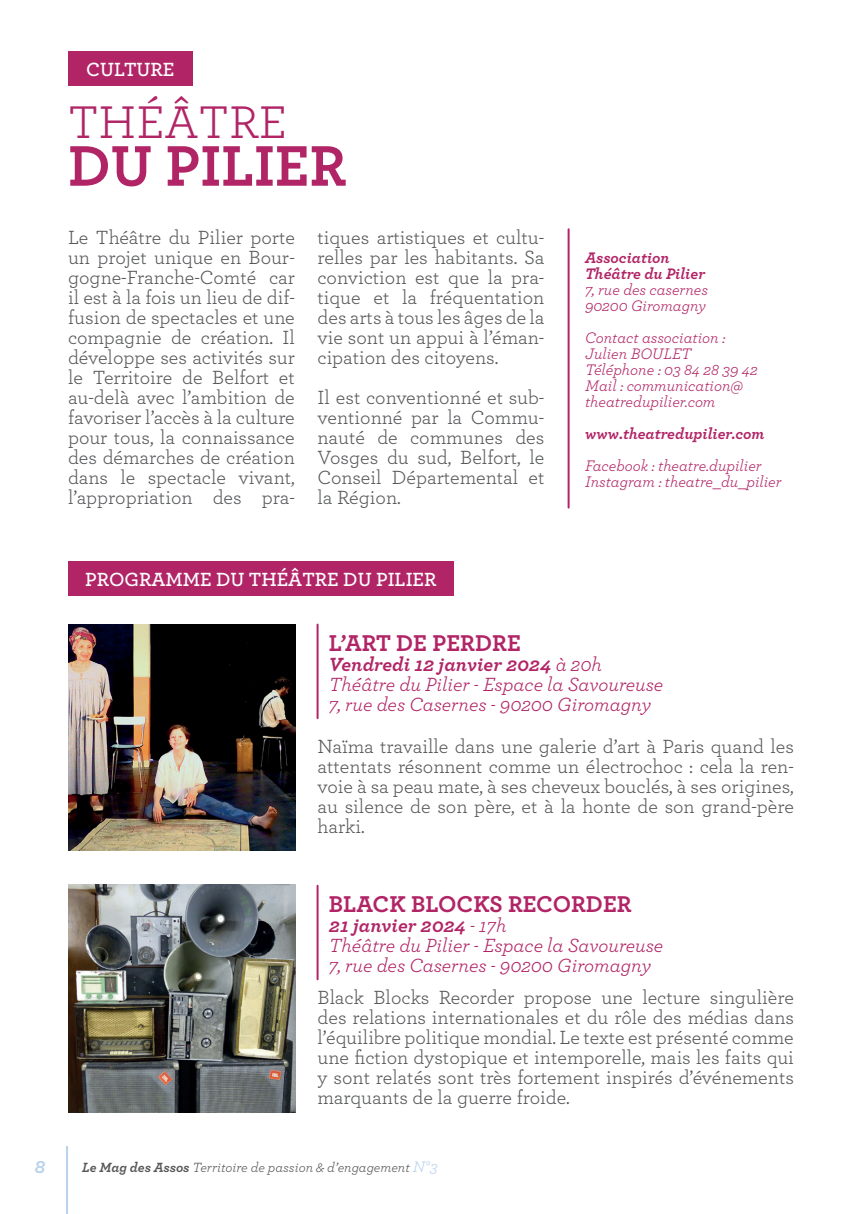
<style>
.page{position:relative;width:862px;height:1214px;background:#fff}
.page>*{position:absolute;margin:0;border:0;box-sizing:border-box;transform-origin:0 0}
.t1{font:700 60px "Archer Pro";color:#b12567}
.t2{font:48px "Archer Pro";color:#b12567}
.t3{font:700 24px "Archer Pro";color:#b12567}
.t4{font:20px/20px "Archer Pro";color:#57585a;text-align:justify}
.t5{font:italic 20px/20px "Archer Pro";color:#b12567}
.t6{font:600 20px "Archer Pro";color:#fff}
.t7{font:italic 700 18px "Archer Pro";color:#b9d1ec}
.t8{font:italic 16px/16px "Archer Pro";color:#b12567}
.t9{font:italic 700 16px/16px "Archer Pro";color:#b12567}
.t10{font:italic 14px "Archer Pro";color:#57585a}
.s1{font-weight:700}
.s2{font-size:16px;color:#b9d1ec}
</style>
<div class="page">
<div style="left:68px;top:51px;width:125px;height:34px;background:#b12567"></div>
<div style="left:68px;top:561px;width:386px;height:34px;background:#b12567"></div>
<hr style="left:567px;top:229px;width:2px;height:278px;background:#b12567">
<hr style="left:316px;top:624px;width:2px;height:94px;background:#b12567">
<hr style="left:316px;top:885px;width:2px;height:94px;background:#b12567">
<img style="left:68px;top:624px;width:227px;height:226px">
<img style="left:68px;top:884px;width:227px;height:227px">
<hr style="left:66px;top:1145px;width:2px;height:68px;background:#b9d1ec">
<p class="t6" style="left:86px;top:54px;width:90px">CULTURE</p>
<h2 class="t2" style="left:68px;top:89px;width:221px">THÉÂTRE</h2>
<h1 class="t1" style="left:68px;top:118px;width:280px">DU PILIER</h1>
<p class="t4" style="left:68px;top:227px;width:228px">Le Théâtre du Pilier porte un projet unique en Bour&shy;gogne-Franche-Comté car il est à la fois un lieu de dif&shy;fusion de spectacles et une compagnie de création. Il développe ses activités sur le Territoire de Belfort et au-delà avec l’ambition de favoriser l’accès à la culture pour tous, la connaissance des démarches de création dans le spectacle vivant, l’appropriation des pra-</p>
<p class="t4" style="left:317px;top:227px;width:228px">tiques artistiques et cultu&shy;relles par les habitants. Sa conviction est que la pra&shy;tique et la fréquentation des arts à tous les âges de la vie sont un appui à l’éman&shy;cipation des citoyens.</p>
<p class="t4" style="left:317px;top:387px;width:228px">Il est conventionné et sub&shy;ventionné par la Commu&shy;nauté de communes des Vosges du sud, Belfort, le Conseil Départemental et la Région.</p>
<p class="t6" style="left:85px;top:564px;width:353px">PROGRAMME DU THÉÂTRE DU PILIER</p>
<p class="t9" style="left:585px;top:248px;width:122px">Association<br>Théâtre du Pilier</p>
<p class="t8" style="left:585px;top:280px;width:124px">7, rue des casernes<br>90200 Giromagny</p>
<p class="t8" style="left:585px;top:328px;width:174px">Contact association :<br>Julien BOULET<br>Téléphone : 03 84 28 39 42<br>Mail : communication@ theatredupilier.com</p>
<p class="t9" style="left:585px;top:424px;width:181px">www.theatredupilier.com</p>
<p class="t8" style="left:585px;top:456px;width:198px">Facebook : theatre.dupilier<br>Instagram : theatre_du_pilier</p>
<p class="t3" style="left:329px;top:624px;width:193px">L’ART DE PERDRE</p>
<p class="t5" style="left:329px;top:653px;width:336px"><span class="s1">Vendredi 12 janvier 2024</span> à 20h<br>Théâtre du Pilier - Espace la Savoureuse<br>7, rue des Casernes - 90200 Giromagny</p>
<p class="t4" style="left:317px;top:735px;width:478px">Naïma travaille dans une galerie d’art à Paris quand les attentats résonnent comme un électrochoc : cela la ren&shy;voie à sa peau mate, à ses cheveux bouclés, à ses origines, au silence de son père, et à la honte de son grand-père harki.</p>
<p class="t3" style="left:329px;top:885px;width:304px">BLACK BLOCKS RECORDER</p>
<p class="t5" style="left:329px;top:914px;width:336px"><span class="s1">21 janvier 2024</span> - 17h<br>Théâtre du Pilier - Espace la Savoureuse<br>7, rue des Casernes - 90200 Giromagny</p>
<p class="t4" style="left:317px;top:986px;width:478px">Black Blocks Recorder propose une lecture singulière des relations internationales et du rôle des médias dans l’équilibre politique mondial. Le texte est présenté comme une fiction dystopique et intemporelle, mais les faits qui y sont relatés sont très fortement inspirés d’événements marquants de la guerre froide.</p>
<p class="t7" style="left:34px;top:1152px;width:12px">8</p>
<p class="t10" style="left:82px;top:1157px;width:357px"><span class="s1">Le Mag des Assos</span> Territoire de passion &amp; d’engagement <span class="s2">N°3</span></p>
</div>
